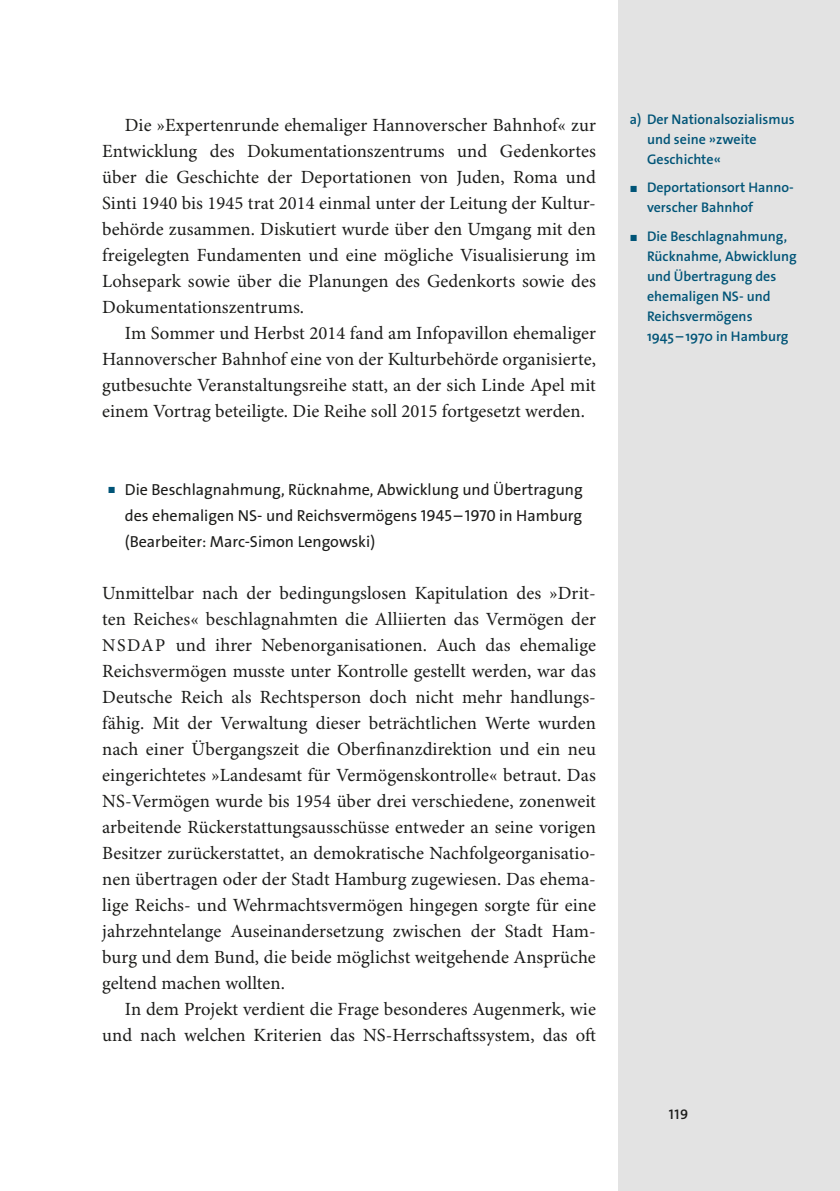
<style>
.page{position:relative;width:840px;height:1191px;background:#fff}
.page>*{position:absolute;margin:0;border:0;box-sizing:border-box;transform-origin:0 0}
.t1{font:18.6px/26px "Minion Pro";letter-spacing:.005em;color:#1c1c1a;text-align:justify}
.t2{font:16px/26px "The Sans Os F";color:#1c1c1a;text-align:justify}
.t3{font:600 14px/20px "The Sans Os F";color:#005477}
.t4{font:600 14px "The Sans Os F";color:#1c1c1a}
.s1{font-weight:600;font-size:9px;color:#005477}
.s2{font-size:18px}
.s3{font-size:9px}
</style>
<div class="page">
<div style="left:618px;top:0;width:221px;height:1191px;background:#e3e3e3"></div>
<p class="t1" style="left:102px;top:113px;width:495px;text-indent:23px">Die »Expertenrunde ehemaliger Hannoverscher Bahnhof« zur Entwicklung des Dokumentationszentrums und Gedenkortes über die Geschichte der Deportationen von Juden, Roma und Sinti 1940 bis 1945 trat 2014 einmal unter der Leitung der Kultur&shy;behörde zusammen. Diskutiert wurde über den Umgang mit den freigelegten Fundamenten und eine mögliche Visualisierung im Lohsepark sowie über die Planungen des Gedenkorts sowie des Dokumentationszentrums.</p>
<p class="t1" style="left:102px;top:321px;width:495px;text-indent:23px">Im Sommer und Herbst 2014 fand am Infopavillon ehemaliger Hannoverscher Bahnhof eine von der Kulturbehörde organisierte, gutbesuchte Veranstaltungsreihe statt, an der sich Linde Apel mit einem Vortrag beteiligte. Die Reihe soll 2015 fortgesetzt werden.</p>
<p class="t2" style="left:125px;top:477px;width:459px;text-indent:-17px"><span class="s1">■</span> Die Beschlagnahmung, Rücknahme, Abwicklung und Übertragung des ehemaligen NS- und Reichsvermögens 1945–1970 in Hamburg (Bearbeiter: Marc-Simon Lengowski)</p>
<p class="t1" style="left:102px;top:581px;width:495px">Unmittelbar nach der bedingungslosen Kapitulation des »Drit&shy;ten Reiches« beschlagnahmten die Alliierten das Vermögen der <span class="s2">NSDAP</span> und ihrer Nebenorganisationen. Auch das ehemalige Reichsvermögen musste unter Kontrolle gestellt werden, war das Deutsche Reich als Rechtsperson doch nicht mehr handlungs&shy;fähig. Mit der Verwaltung dieser beträchtlichen Werte wurden nach einer Übergangszeit die Oberfinanzdirektion und ein neu eingerichtetes »Landesamt für Vermögenskontrolle« betraut. Das NS-Vermögen wurde bis 1954 über drei verschiedene, zonenweit arbeitende Rückerstattungsausschüsse entweder an seine vorigen Besitzer zurückerstattet, an demokratische Nachfolgeorganisatio&shy;nen übertragen oder der Stadt Hamburg zugewiesen. Das ehema&shy;lige Reichs- und Wehrmachtsvermögen hingegen sorgte für eine jahrzehntelange Auseinandersetzung zwischen der Stadt Ham&shy;burg und dem Bund, die beide möglichst weitgehende Ansprüche geltend machen wollten.</p>
<p class="t1" style="left:102px;top:997px;width:495px;text-align:right">In dem Projekt verdient die Frage besonderes Augenmerk, wie und nach welchen Kriterien das NS-Herrschaftssystem, das oft</p>
<p class="t3" style="left:646px;top:109px;width:149px;text-indent:-17px">a) Der Nationalsozialismus und seine »zweite<br>Geschichte«</p>
<p class="t3" style="left:646px;top:178px;width:148px;text-indent:-17px"><span class="s3">■</span> Deportationsort Hanno&shy;verscher Bahnhof</p>
<p class="t3" style="left:646px;top:226px;width:151px;text-indent:-17px"><span class="s3">■</span> Die Beschlagnahmung,<br>Rücknahme, Abwicklung und Übertragung des ehemaligen NS- und<br>Reichsvermögens<br>1945–1970 in Hamburg</p>
<p class="t4" style="left:668px;top:1105px;width:21px">119</p>
</div>
